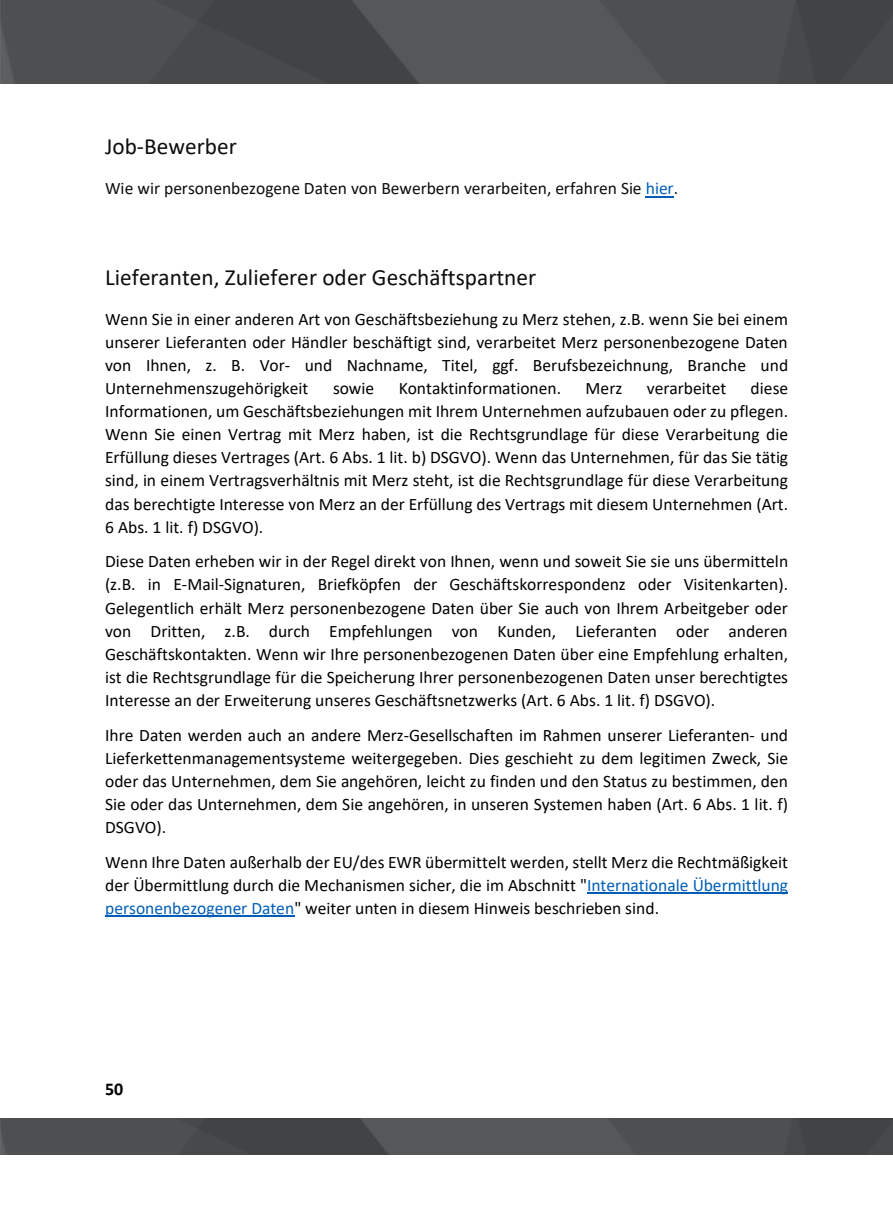
<style>
.page{position:relative;width:893px;height:1225px;background:#fff}
.page>*{position:absolute;margin:0;border:0;box-sizing:border-box;transform-origin:0 0}
.t1{font:23.25px "Calibri";color:#0d0d0d}
.t2{font:700 18px "Calibri";color:#000}
.t3{font:17.55px/23.1px "Calibri";color:#000;text-align:justify}
.t4{font:17.55px "Calibri";color:#0d0d0d}
.s1{color:#005eb8}
</style>
<div class="page">
<img style="left:0;top:0;width:893px;height:83px">
<img style="left:0;top:1118px;width:892px;height:36px">
<svg style="left:646px;top:196px;width:28px;height:1px"></svg>
<hr style="left:587px;top:892px;width:201px;height:1px;background:#005eb8">
<hr style="left:105px;top:915px;width:189px;height:2px;background:#005eb8">
<h1 class="t1" style="left:105px;top:130px;width:133px">Job-Bewerber</h1>
<p class="t4" style="left:105px;top:176px;width:575px">Wie wir personenbezogene Daten von Bewerbern verarbeiten, erfahren Sie <span class="s1">hier</span>.</p>
<h1 class="t1" style="left:105px;top:261px;width:433px">Lieferanten, Zulieferer oder Geschäftspartner</h1>
<p class="t3" style="left:105px;top:307px;width:685px">Wenn Sie in einer anderen Art von Geschäftsbeziehung zu Merz stehen, z.B. wenn Sie bei einem unserer Lieferanten oder Händler beschäftigt sind, verarbeitet Merz personenbezogene Daten von Ihnen, z. B. Vor- und Nachname, Titel, ggf. Berufsbezeichnung, Branche und Unternehmenszugehörigkeit</p>
<p class="t3" style="left:333px;top:376px;width:43px">sowie</p>
<p class="t3" style="left:399px;top:376px;width:164px">Kontaktinformationen.</p>
<p class="t3" style="left:585px;top:376px;width:38px">Merz</p>
<p class="t3" style="left:647px;top:376px;width:81px">verarbeitet</p>
<p class="t3" style="left:105px;top:376px;width:685px;text-indent:646px">diese Informationen, um Geschäftsbeziehungen mit Ihrem Unternehmen aufzubauen oder zu pflegen.<br>Wenn Sie einen Vertrag mit Merz haben, ist die Rechtsgrundlage für diese Verarbeitung die Erfüllung dieses Vertrages (Art. 6 Abs. 1 lit. b) DSGVO). Wenn das Unternehmen, für das Sie tätig sind, in einem Vertragsverhältnis mit Merz steht, ist die Rechtsgrundlage für diese Verarbeitung das berechtigte Interesse von Merz an der Erfüllung des Vertrags mit diesem Unternehmen (Art.<br>6 Abs. 1 lit. f) DSGVO).</p>
<p class="t3" style="left:105px;top:549px;width:685px">Diese Daten erheben wir in der Regel direkt von Ihnen, wenn und soweit Sie sie uns übermitteln (z.B. in E-Mail-Signaturen, Briefköpfen der Geschäftskorrespondenz oder Visitenkarten).<br>Gelegentlich erhält Merz personenbezogene Daten über Sie auch von Ihrem Arbeitgeber oder von Dritten, z.B. durch Empfehlungen von Kunden, Lieferanten oder anderen Geschäftskontakten. Wenn wir Ihre personenbezogenen Daten über eine Empfehlung erhalten, ist die Rechtsgrundlage für die Speicherung Ihrer personenbezogenen Daten unser berechtigtes Interesse an der Erweiterung unseres Geschäftsnetzwerks (Art. 6 Abs. 1 lit. f) DSGVO).</p>
<p class="t3" style="left:105px;top:722px;width:685px">Ihre Daten werden auch an andere Merz-Gesellschaften im Rahmen unserer Lieferanten- und Lieferkettenmanagementsysteme weitergegeben. Dies geschieht zu dem legitimen Zweck, Sie oder das Unternehmen, dem Sie angehören, leicht zu finden und den Status zu bestimmen, den Sie oder das Unternehmen, dem Sie angehören, in unseren Systemen haben (Art. 6 Abs. 1 lit. f)<br>DSGVO).</p>
<p class="t3" style="left:105px;top:850px;width:685px">Wenn Ihre Daten außerhalb der EU/des EWR übermittelt werden, stellt Merz die Rechtmäßigkeit der Übermittlung durch die Mechanismen sicher, die im Abschnitt "<span class="s1">Internationale Übermittlung personenbezogener Daten</span>" weiter unten in diesem Hinweis beschrieben sind.</p>
<p class="t3" style="left:105px;top:1074px;width:19px">26</p>
<p class="t2" style="left:105px;top:1077px;width:20px">50</p>
</div>
